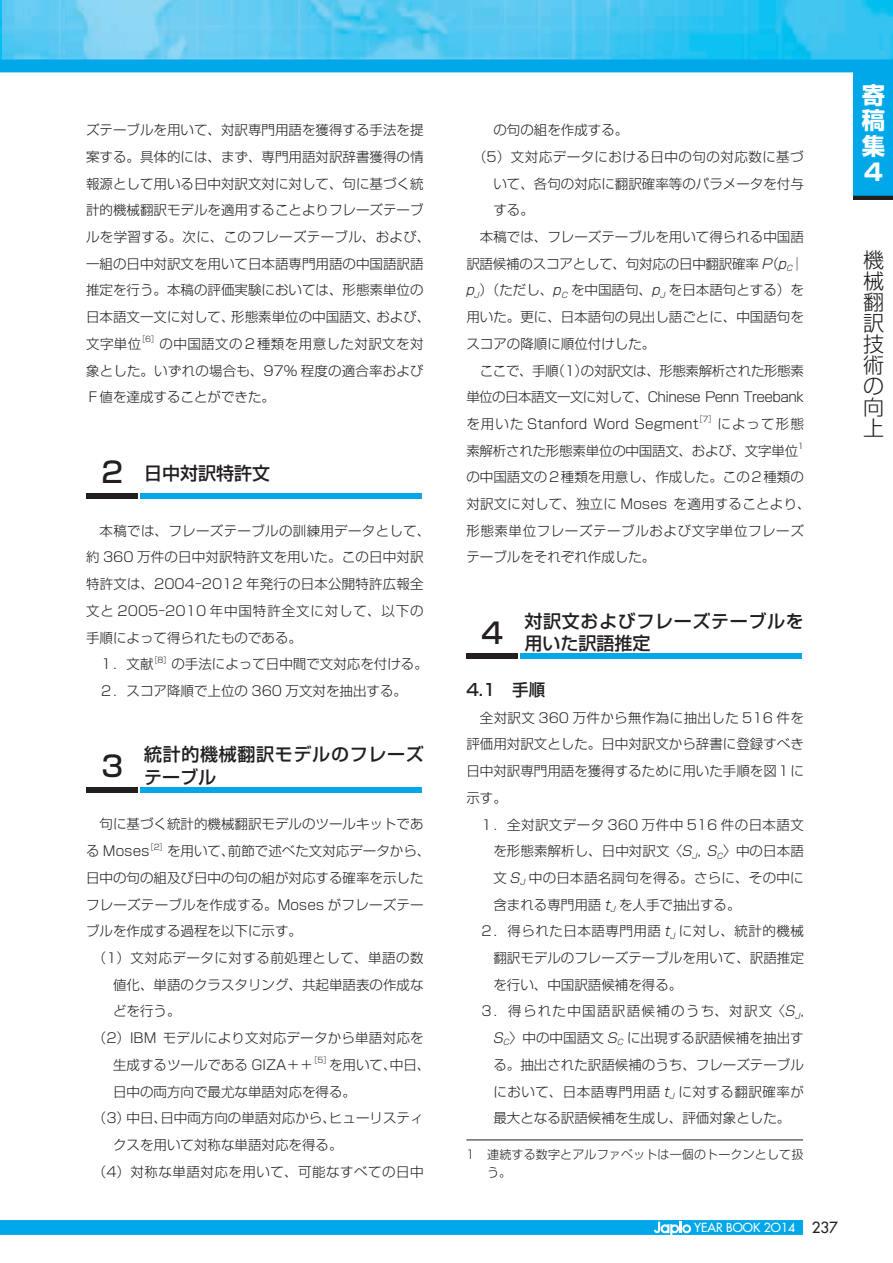
<style>
.page{position:relative;width:893px;height:1263px;background:#fff}
.page>*{position:absolute;margin:0;border:0;box-sizing:border-box;transform-origin:0 0}
.t1{font:500 28.5px "Shin Go Pr 5";color:#231f20}
.t2{font:700 23.4px/25.8px "Shin Go Pro";color:#fff;text-align:justify}
.t3{font:300 21px/21px "Shin Go Pro";color:#231f20;text-align:justify}
.t4{font:500 18px/22.5px "Shin Go Pro";letter-spacing:.04em;color:#231f20}
.t5{font:500 18px "Shin Go Pro";color:#231f20}
.t6{font:500 16.5px "Shin Go Pr 5";color:#231f20}
.t7{font:300 13.5px/26.7px "Shin Go Pr 5";color:#231f20}
.t8{font:300 13.5px/26.7px "Shin Go Pr 5";letter-spacing:.02em;color:#231f20}
.t9{font:300 13.5px "Shin Go Pr 5";letter-spacing:.035em;color:#231f20}
.t10{font:300 13.5px "Shin Go Pr 5";letter-spacing:-.04em;color:#231f20}
.t11{font:300 13.5px "Shin Go Pr 5";letter-spacing:.065em;color:#231f20}
.t12{font:300 13.5px "Shin Go Pr 5";letter-spacing:-.03em;color:#231f20}
.t13{font:300 13.5px "Shin Go Pr 5";letter-spacing:.025em;color:#231f20}
.t14{font:300 13.5px "Shin Go Pr 5";letter-spacing:.03em;color:#231f20}
.t15{font:300 13.5px "Shin Go Pr 5";letter-spacing:.1em;color:#231f20}
.t16{font:500 12.15px "Futura Std";color:#fff}
.t17{font:300 12px/18px "Shin Go Pr 5";letter-spacing:.015em;color:#231f20}
.t18{font:300 7.8px "Shin Go Pr 5";color:#231f20}
.s1{font-family:"Shin Go Pr 5";font-size:28.5px}
.s2{font-size:15px;color:#231f20}
</style>
<div class="page">
<div style="left:853px;top:73px;width:40px;height:127px;background:#231f20"></div>
<img style="left:0;top:0;width:893px;height:60px">
<div style="left:0;top:1220px;width:803px;height:15px;background:#00a8ea"></div>
<div style="left:0;top:60px;width:893px;height:12px;background:#00a8ea"></div>
<svg style="left:654px;top:1222px;width:37px;height:13px"></svg>
<div style="left:853px;top:68px;width:40px;height:128px;background:#00a8ea"></div>
<div style="left:140px;top:493px;width:282px;height:5px;background:#00a8ea"></div>
<div style="left:86px;top:493px;width:51px;height:5px;background:#231f20"></div>
<div style="left:140px;top:787px;width:282px;height:5px;background:#00a8ea"></div>
<div style="left:86px;top:787px;width:51px;height:5px;background:#231f20"></div>
<div style="left:520px;top:653px;width:282px;height:6px;background:#00a8ea"></div>
<div style="left:466px;top:653px;width:51px;height:6px;background:#231f20"></div>
<hr style="left:466px;top:1140px;width:337px;height:1px;background:#231f20">
<p class="t7" style="left:86px;top:115px;width:346px">ズテーブルを用いて、対訳専門用語を獲得する手法を提案する。具体的には、まず、専門用語対訳辞書獲得の情報源として用いる日中対訳文対に対して、句に基づく統計的機械翻訳モデルを適用することよりフレーズテーブルを学習する。次に、このフレーズテーブル、および、一組の日中対訳文を用いて日本語専門用語の中国語訳語推定を行う。本稿の評価実験においては、形態素単位の日本語文一文に対して、形態素単位の中国語文、および、文字単位</p>
<p class="t18" style="left:137px;top:333px;width:23px">［6］</p>
<p class="t7" style="left:86px;top:329px;width:339px;text-align:justify;text-indent:73px">の中国語文の２種類を用意した対訳文を対象とした。いずれの場合も、97% 程度の適合率およびＦ値を達成することができた。</p>
<h3 class="t5" style="left:101px;top:459px;width:170px"><span class="s1">2</span> 日中対訳特許文</h3>
<p class="t13" style="left:100px;top:519px;width:332px">本稿では、フレーズテーブルの訓練用データとして、</p>
<p class="t7" style="left:86px;top:543px;width:339px">約 360 万件の日中対訳特許文を用いた。この日中対訳</p>
<p class="t7" style="left:86px;top:569px;width:339px">特許文は、2004-2012 年発行の日本公開特許広報全</p>
<p class="t11" style="left:86px;top:600px;width:339px">文と 2005-2010 年中国特許全文に対して、以下の</p>
<p class="t7" style="left:86px;top:623px;width:217px">手順によって得られたものである。</p>
<p class="t7" style="left:100px;top:649px;width:55px">１．文献</p>
<p class="t18" style="left:150px;top:653px;width:23px">［8］</p>
<p class="t7" style="left:100px;top:649px;width:330px;text-indent:72px">の手法によって日中間で文対応を付ける。<br>２．スコア降順で上位の 360 万文対を抽出する。</p>
<h1 class="t1" style="left:101px;top:743px;width:23px">3</h1>
<h3 class="t4" style="left:144px;top:741px;width:281px">統計的機械翻訳モデルのフレーズテーブル</h3>
<p class="t7" style="left:86px;top:810px;width:339px;text-indent:14px">句に基づく統計的機械翻訳モデルのツールキットである Moses</p>
<p class="t18" style="left:146px;top:840px;width:23px">［2］</p>
<p class="t7" style="left:167px;top:836px;width:265px">を用いて、前節で述べた文対応データから、</p>
<p class="t7" style="left:86px;top:863px;width:339px">日中の句の組及び日中の句の組が対応する確率を示した</p>
<p class="t7" style="left:86px;top:890px;width:339px">フレーズテーブルを作成する。Moses がフレーズテー</p>
<p class="t7" style="left:86px;top:916px;width:218px">ブルを作成する過程を以下に示す。</p>
<p class="t9" style="left:93px;top:947px;width:332px">（1）文対応データに対する前処理として、単語の数</p>
<p class="t7" style="left:113px;top:970px;width:312px">値化、単語のクラスタリング、共起単語表の作成な</p>
<p class="t7" style="left:113px;top:997px;width:69px">どを行う。</p>
<p class="t8" style="left:93px;top:1023px;width:332px">（2）IBM モデルにより文対応データから単語対応を</p>
<p class="t7" style="left:113px;top:1050px;width:202px">生成するツールである GIZA＋＋</p>
<p class="t18" style="left:310px;top:1054px;width:23px">［5］</p>
<p class="t7" style="left:329px;top:1050px;width:103px">を用いて、中日、</p>
<p class="t7" style="left:113px;top:1077px;width:244px">日中の両方向で最尤な単語対応を得る。</p>
<p class="t7" style="left:93px;top:1103px;width:332px">（3）中日、日中両方向の単語対応から、ヒューリスティ</p>
<p class="t7" style="left:113px;top:1130px;width:231px">クスを用いて対称な単語対応を得る。</p>
<p class="t9" style="left:93px;top:1160px;width:332px">（4）対称な単語対応を用いて、可能なすべての日中</p>
<p class="t7" style="left:493px;top:115px;width:136px">の句の組を作成する。</p>
<p class="t9" style="left:473px;top:146px;width:332px">（5）文対応データにおける日中の句の対応数に基づ</p>
<p class="t7" style="left:493px;top:169px;width:312px">いて、各句の対応に翻訳確率等のパラメータを付与</p>
<p class="t7" style="left:493px;top:196px;width:42px">する。</p>
<p class="t7" style="left:480px;top:222px;width:325px">本稿では、フレーズテーブルを用いて得られる中国語</p>
<p class="t7" style="left:466px;top:249px;width:339px">訳語候補のスコアとして、句対応の日中翻訳確率 P（p<sub>C</sub>│</p>
<p class="t7" style="left:466px;top:276px;width:339px">p<sub>J</sub>）（ただし、p<sub>C</sub> を中国語句、p<sub>J</sub> を日本語句とする）を</p>
<p class="t7" style="left:466px;top:302px;width:339px">用いた。更に、日本語句の見出し語ごとに、中国語句を</p>
<p class="t7" style="left:466px;top:329px;width:190px">スコアの降順に順位付けした。</p>
<p class="t12" style="left:480px;top:359px;width:325px">ここで、手順（1）の対訳文は、形態素解析された形態素</p>
<p class="t10" style="left:466px;top:386px;width:339px">単位の日本語文一文に対して、Chinese Penn Treebank</p>
<p class="t7" style="left:466px;top:409px;width:234px">を用いた Stanford Word Segment</p>
<p class="t18" style="left:695px;top:413px;width:23px">［7］</p>
<p class="t7" style="left:466px;top:409px;width:339px;text-indent:251px">によって形態素解析された形態素単位の中国語文、および、文字単位</p>
<p class="t18" style="left:798px;top:440px;width:7px">1</p>
<p class="t8" style="left:466px;top:463px;width:346px">の中国語文の２種類を用意し、作成した。この２種類の対訳文に対して、独立に Moses を適用することより、形態素単位フレーズテーブルおよび文字単位フレーズテーブルをそれぞれ作成した。</p>
<h1 class="t1" style="left:482px;top:609px;width:23px">4</h1>
<h3 class="t4" style="left:524px;top:608px;width:281px">対訳文およびフレーズテーブルを用いた訳語推定</h3>
<p class="t6" style="left:466px;top:676px;width:80px">4.1　手順</p>
<p class="t7" style="left:466px;top:703px;width:339px;text-align:justify;text-indent:14px">全対訳文 360 万件から無作為に抽出した 516 件を評価用対訳文とした。日中対訳文から辞書に登録すべき日中対訳専門用語を獲得するために用いた手順を図１に示す。</p>
<p class="t14" style="left:480px;top:813px;width:326px">１．全対訳文データ 360 万件中 516 件の日本語文</p>
<p class="t7" style="left:493px;top:836px;width:312px">を形態素解析し、日中対訳文 〈S<sub>J</sub>, S<sub>C</sub>〉中の日本語</p>
<p class="t8" style="left:493px;top:863px;width:312px">文 S<sub>J</sub> 中の日本語名詞句を得る。さらに、その中に</p>
<p class="t7" style="left:493px;top:890px;width:249px">含まれる専門用語 t<sub>J</sub> を人手で抽出する。</p>
<p class="t9" style="left:480px;top:920px;width:325px">２．得られた日本語専門用語 t<sub>J</sub> に対し、統計的機械</p>
<p class="t7" style="left:493px;top:943px;width:312px">翻訳モデルのフレーズテーブルを用いて、訳語推定</p>
<p class="t7" style="left:493px;top:970px;width:190px">を行い、中国訳語候補を得る。</p>
<p class="t15" style="left:480px;top:1000px;width:325px">３．得られた中国語訳語候補のうち、対訳文 〈S<sub>J</sub>,</p>
<p class="t7" style="left:493px;top:1023px;width:312px">S<sub>C</sub>〉中の中国語文 S<sub>C</sub> に出現する訳語候補を抽出す</p>
<p class="t7" style="left:493px;top:1050px;width:312px">る。抽出された訳語候補のうち、フレーズテーブル</p>
<p class="t9" style="left:493px;top:1080px;width:312px">において、日本語専門用語 t<sub>J</sub> に対する翻訳確率が</p>
<p class="t7" style="left:493px;top:1103px;width:298px">最大となる訳語候補を生成し、評価対象とした。</p>
<p class="t17" style="left:487px;top:1144px;width:318px;text-indent:-21px">1 連続する数字とアルファベットは一個のトークンとして扱う。</p>
<p class="t16" style="left:694px;top:1220px;width:145px">YEAR BOOK 2O14 <span class="s2">237</span></p>
<h2 class="t2" style="left:862px;top:79px;width:25px">寄稿集４</h2>
<h3 class="t3" style="left:863px;top:247px;width:22px">機械翻訳技術の向上</h3>
</div>
